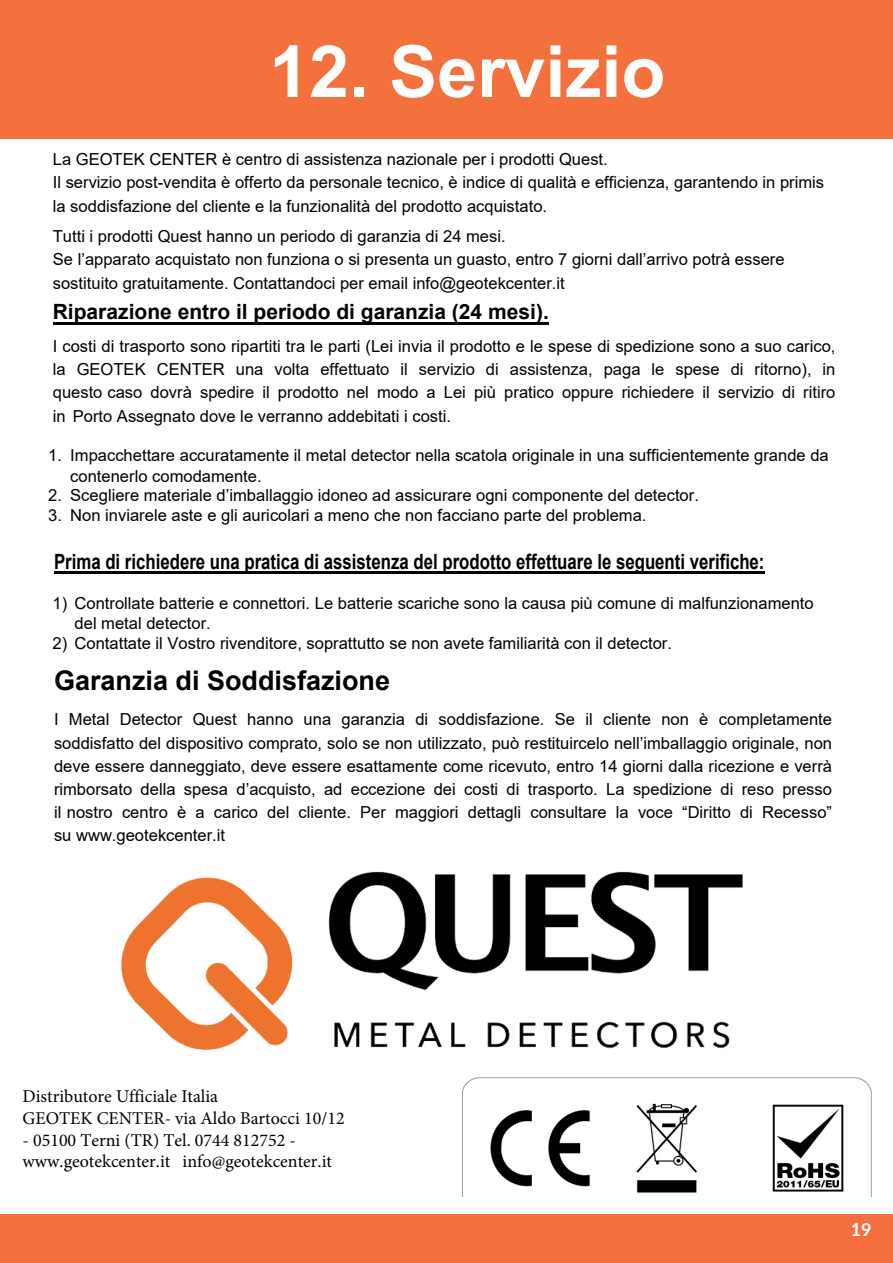
<style>
.page{position:relative;width:893px;height:1263px;background:#fff}
.page>*{position:absolute;margin:0;border:0;box-sizing:border-box;transform-origin:0 0}
.t1{font:700 72px "Arial";color:#fff}
.t2{font:700 27px "Arial";color:#000}
.t3{font:700 21px "Arial";color:#000;scale:.8 1}
.t4{font:700 21px "Arial";color:#000}
.t5{font:18px/21.6px "Minion Pro";color:#000}
.t6{font:700 18px "Lato";color:#fff}
.t7{font:16.5px/23.2px "Arial";color:#000}
.s1{font-style:inherit}
</style>
<div class="page">
<div style="left:0;top:1215px;width:893px;height:48px;background:#f3713e"></div>
<img style="left:463px;top:1077px;width:409px;height:120px">
<div style="left:0;top:0;width:893px;height:138px;background:#f3713c"></div>
<hr style="left:53px;top:322px;width:495px;height:2px;background:#000">
<hr style="left:54px;top:572px;width:710px;height:2px;background:#000">
<img style="left:121px;top:871px;width:622px;height:179px">
<p class="t1" style="left:269px;top:21px;width:398px">12. Servizio</p>
<p class="t7" style="left:53px;top:148px;width:773px">La GEOTEK CENTER è centro di assistenza nazionale per i prodotti Quest.<br>Il servizio post-vendita è offerto da personale tecnico, è indice di qualità e efficienza, garantendo in primis la soddisfazione del cliente e la funzionalità del prodotto acquistato.</p>
<p class="t7" style="left:53px;top:225px;width:733px">Tutti i prodotti Quest hanno un periodo di garanzia di 24 mesi.<br>Se l’apparato acquistato non funziona o si presenta un guasto, entro 7 giorni dall’arrivo potrà essere sostituito gratuitamente. Contattandoci per email info@geotekcenter.it</p>
<p class="t4" style="left:53px;top:297px;width:497px">Riparazione entro il periodo di garanzia (24 mesi).</p>
<p class="t7" style="left:53px;top:334px;width:784px;text-align:justify">I costi di trasporto sono ripartiti tra le parti (Lei invia il prodotto e le spese di spedizione sono a suo carico, la GEOTEK CENTER una volta effettuato il servizio di assistenza, paga le spese di ritorno), in questo caso dovrà spedire il prodotto nel modo a Lei più pratico oppure richiedere il servizio di ritiro in Porto Assegnato dove le verranno addebitati i costi.</p>
<p class="t7" style="left:70px;top:445px;width:760px;line-height:20.5px;text-indent:-22px"><span class="s1">1.</span> Impacchettare accuratamente il metal detector nella scatola originale in una sufficientemente grande da contenerlo comodamente.</p>
<p class="t7" style="left:48px;top:484px;width:652px"><span class="s1">2.</span> Scegliere materiale d’imballaggio idoneo ad assicurare ogni componente del detector.</p>
<p class="t7" style="left:48px;top:504px;width:600px"><span class="s1">3.</span> Non inviarele aste e gli auricolari a meno che non facciano parte del problema.</p>
<p class="t3" style="left:54px;top:547px;width:890px">Prima di richiedere una pratica di assistenza del prodotto effettuare le seguenti verifiche:</p>
<p class="t7" style="left:75px;top:592px;width:741px;line-height:20.5px;text-indent:-22px"><span class="s1">1)</span> Controllate batterie e connettori. Le batterie scariche sono la causa più comune di malfunzionamento del metal detector.</p>
<p class="t7" style="left:52px;top:631px;width:621px"><span class="s1">2)</span> Contattate il Vostro rivenditore, soprattutto se non avete familiarità con il detector.</p>
<h2 class="t2" style="left:54px;top:662px;width:338px">Garanzia di Soddisfazione</h2>
<p class="t7" style="left:54px;top:708px;width:780px;text-align:justify">I Metal Detector Quest hanno una garanzia di soddisfazione. Se il cliente non è completamente soddisfatto del dispositivo comprato, solo se non utilizzato, può restituircelo nell’imballaggio originale, non deve essere danneggiato, deve essere esattamente come ricevuto, entro 14 giorni dalla ricezione e verrà rimborsato della spesa d’acquisto, ad eccezione dei costi di trasporto. La spedizione di reso presso il nostro centro è a carico del cliente. Per maggiori dettagli consultare la voce “Diritto di Recesso” su www.geotekcenter.it</p>
<p class="t5" style="left:23px;top:1086px;width:324px">Distributore Ufficiale Italia<br>GEOTEK CENTER- via Aldo Bartocci 10/12</p>
<p class="t5" style="left:23px;top:1129px;width:311px">- 05100 Terni (TR) Tel. 0744 812752 - www.geotekcenter.it info@geotekcenter.it</p>
<p class="t6" style="left:851px;top:1216px;width:22px">19</p>
</div>
